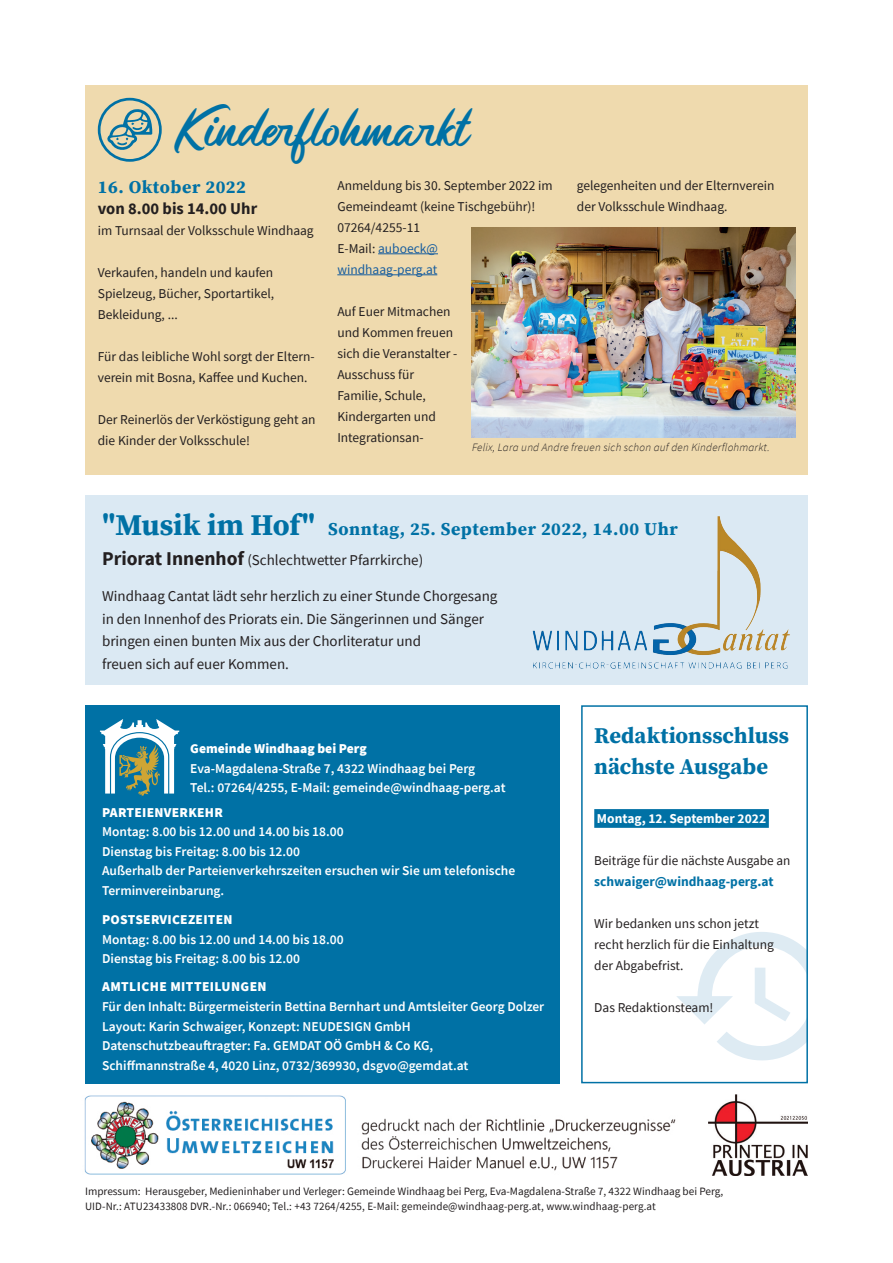
<style>
.page{position:relative;width:893px;height:1263px;background:#fff}
.page>*{position:absolute;margin:0;border:0;box-sizing:border-box;transform-origin:0 0}
.t1{font:42px "Monopola Script";color:#0071a5}
.t2{font:700 22.5px/31.5px "Source Serif Pro";color:#0071a5}
.t3{font:700 18px "Source Serif Pro";letter-spacing:.03em;color:#0071a5}
.t4{font:700 16.5px "Source Sans Pro";color:#231f20}
.t5{font:15px/22.5px "Source Sans Pro";color:#231f20}
.t6{font:13.5px/21px "Source Sans Pro";color:#231f20}
.t7{font:600 13.5px/19.5px "Source Sans Pro";color:#fff}
.t8{font:900 13.5px "Source Sans Pro";letter-spacing:.02em;color:#fff}
.t9{font:700 13.5px "Source Sans Pro";color:#0071a5}
.t10{font:700 13.5px "Source Sans Pro";color:#fff}
.t11{font:900 13.5px "Source Sans Pro";color:#fff}
.t12{font:11.25px/15px "Source Sans Pro";color:#231f20}
.t13{font:italic 300 11.25px "Source Sans Pro";letter-spacing:.02em;color:#231f20}
.s1{color:#175d9e}
.s2{font-size:30px}
.s3{font-weight:700;font-size:19.5px}
</style>
<div class="page">
<svg style="left:677px;top:932px;width:128px;height:129px"></svg>
<div style="left:581px;top:705px;width:227px;height:378px;border:2px solid #0071a5"></div>
<div style="left:594px;top:809px;width:175px;height:19px;background:#0071a5"></div>
<div style="left:85px;top:705px;width:475px;height:378px;background:#0071a5"></div>
<svg style="left:100px;top:719px;width:79px;height:77px"></svg>
<img style="left:708px;top:1094px;width:100px;height:81px">
<img style="left:84px;top:1095px;width:592px;height:80px">
<div style="left:85px;top:85px;width:723px;height:389px;background:#efdaae"></div>
<hr style="left:378px;top:253px;width:60px;height:1px;background:#175d9e">
<hr style="left:337px;top:274px;width:100px;height:1px;background:#175d9e">
<img style="left:472px;top:227px;width:323px;height:210px">
<svg style="left:106px;top:109px;width:46px;height:43px"></svg>
<div style="left:98px;top:98px;width:64px;height:64px;border:3px solid #0071a5;border-radius:50%"></div>
<div style="left:85px;top:495px;width:723px;height:189px;background:#dbe9f3"></div>
<img style="left:532px;top:516px;width:258px;height:153px">
<h1 class="t1" style="left:174px;top:107px;width:293px">Kinderflohmarkt</h1>
<h3 class="t3" style="left:98px;top:174px;width:150px">16. Oktober 2022</h3>
<p class="t4" style="left:98px;top:197px;width:161px">von 8.00 bis 14.00 Uhr</p>
<p class="t6" style="left:98px;top:220px;width:217px">im Turnsaal der Volksschule Windhaag</p>
<p class="t6" style="left:98px;top:262px;width:178px;text-align:justify">Verkaufen, handeln und kaufen Spielzeug, Bücher, Sportartikel, Bekleidung, ...</p>
<p class="t6" style="left:98px;top:346px;width:218px">Für das leibliche Wohl sorgt der Eltern&shy;verein mit Bosna, Kaffee und Kuchen.</p>
<p class="t6" style="left:98px;top:409px;width:219px">Der Reinerlös der Verköstigung geht an die Kinder der Volksschule!</p>
<p class="t6" style="left:337px;top:175px;width:217px">Anmeldung bis 30. September 2022 im<br>Gemeindeamt (keine Tischgebühr)!<br>07264/4255-11<br>E-Mail: <span class="s1">auboeck@<br>windhaag-perg.at</span></p>
<p class="t6" style="left:337px;top:301px;width:121px">Auf Euer Mitmachen und Kommen freuen sich die Veranstalter -<br>Ausschuss für<br>Familie, Schule,<br>Kindergarten und<br>Integrationsan-</p>
<p class="t6" style="left:577px;top:175px;width:199px">gelegenheiten und der Elternverein der Volksschule Windhaag.</p>
<p class="t13" style="left:472px;top:440px;width:299px">Felix, Lara und Andre freuen sich schon auf den Kinderflohmarkt.</p>
<h3 class="t3" style="left:102px;top:517px;width:577px"><span class="s2">"Musik im Hof"</span> Sonntag, 25. September 2022, 14.00 Uhr</h3>
<p class="t5" style="left:102px;top:548px;width:323px"><span class="s3">Priorat Innenhof</span> (Schlechtwetter Pfarrkirche)</p>
<p class="t5" style="left:102px;top:585px;width:397px">Windhaag Cantat lädt sehr herzlich zu einer Stunde Chorgesang in den Innenhof des Priorats ein. Die Sängerinnen und Sänger bringen einen bunten Mix aus der Chorliteratur und<br>freuen sich auf euer Kommen.</p>
<p class="t11" style="left:190px;top:739px;width:178px">Gemeinde Windhaag bei Perg</p>
<p class="t7" style="left:190px;top:758px;width:317px">Eva-Magdalena-Straße 7, 4322 Windhaag bei Perg<br>Tel.: 07264/4255, E-Mail: gemeinde@windhaag-perg.at</p>
<p class="t8" style="left:102px;top:803px;width:122px">PARTEIENVERKEHR</p>
<p class="t7" style="left:102px;top:822px;width:415px">Montag: 8.00 bis 12.00 und 14.00 bis 18.00<br>Dienstag bis Freitag: 8.00 bis 12.00<br>Außerhalb der Parteienverkehrszeiten ersuchen wir Sie um telefonische Terminvereinbarung.</p>
<p class="t8" style="left:102px;top:911px;width:132px">POSTSERVICEZEITEN</p>
<p class="t7" style="left:102px;top:929px;width:243px">Montag: 8.00 bis 12.00 und 14.00 bis 18.00<br>Dienstag bis Freitag: 8.00 bis 12.00</p>
<p class="t8" style="left:102px;top:978px;width:166px">AMTLICHE MITTEILUNGEN</p>
<p class="t7" style="left:102px;top:997px;width:444px">Für den Inhalt: Bürgermeisterin Bettina Bernhart und Amtsleiter Georg Dolzer Layout: Karin Schwaiger, Konzept: NEUDESIGN GmbH Datenschutzbeauftragter: Fa. GEMDAT OÖ GmbH &amp; Co KG,<br>Schiffmannstraße 4, 4020 Linz, 0732/369930, dsgvo@gemdat.at</p>
<h2 class="t2" style="left:594px;top:719px;width:196px">Redaktionsschluss nächste Ausgabe</h2>
<p class="t10" style="left:597px;top:809px;width:171px">Montag, 12. September 2022</p>
<p class="t6" style="left:594px;top:850px;width:198px">Beiträge für die nächste Ausgabe an</p>
<p class="t9" style="left:594px;top:872px;width:181px">schwaiger@windhaag-perg.at</p>
<p class="t6" style="left:594px;top:913px;width:181px">Wir bedanken uns schon jetzt recht herzlich für die Einhaltung der Abgabefrist.</p>
<p class="t6" style="left:594px;top:997px;width:121px">Das Redaktionsteam!</p>
<p class="t12" style="left:85px;top:1183px;width:640px">Impressum: Herausgeber, Medieninhaber und Verleger: Gemeinde Windhaag bei Perg, Eva-Magdalena-Straße 7, 4322 Windhaag bei Perg,<br>UID-Nr.: ATU23433808 DVR.-Nr.: 066940; Tel.: +43 7264/4255, E-Mail: gemeinde@windhaag-perg.at, www.windhaag-perg.at</p>
</div>
